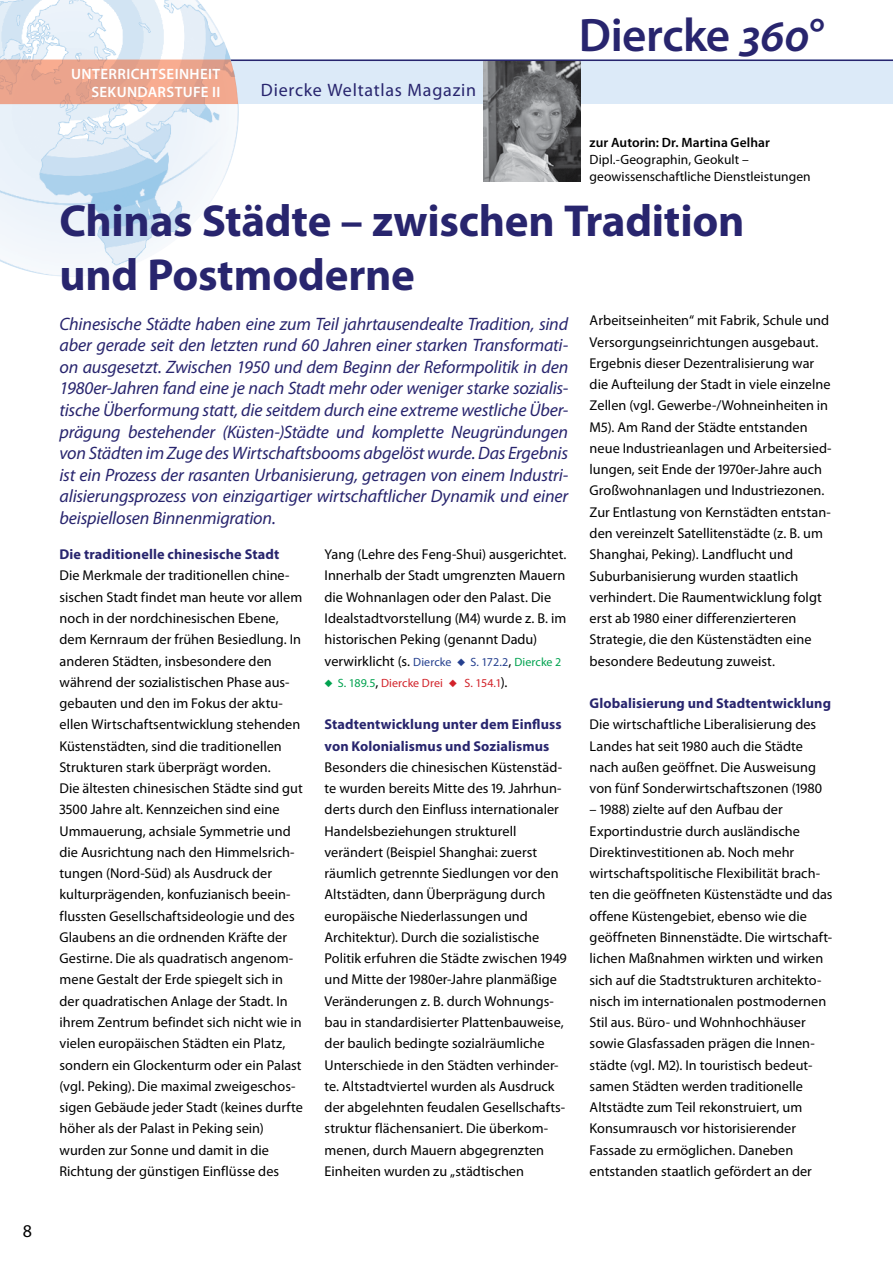
<style>
.page{position:relative;width:893px;height:1263px;background:#fff}
.page>*{position:absolute;margin:0;border:0;box-sizing:border-box;transform-origin:0 0}
.t1{font:600 47.25px "Myriad Pro";letter-spacing:-.015em;color:#28256e}
.t2{font:700 45px/54px "Myriad Pro";letter-spacing:-.005em;color:#28256e}
.t3{font:italic 18px/21.6px "Myriad Pro";letter-spacing:-.01em;color:#28256e;text-align:justify}
.t4{font:18px "Myriad Pro";letter-spacing:.04em;color:#28256e}
.t5{font:18px "Myriad Pro";color:#000}
.t6{font:600 15px "Myriad Pro";letter-spacing:.025em;color:#fff}
.t7{font:14.25px/21.3px "Myriad Pro";letter-spacing:.005em;color:#000}
.t8{font:13.5px/17px "Myriad Pro";letter-spacing:.005em;color:#000}
.t9{font:12px "Myriad Pro";letter-spacing:.005em;color:#d2232a}
.s1{font-style:italic}
.s2{font-weight:600}
.s3{font-weight:700;color:#28256e}
.s4{font-size:12px;color:#25408f}
.s5{color:#25408f}
.s6{font-size:12px;color:#00a24f}
.s7{color:#00a24f}
.s8{font-size:14.25px;color:#000}
</style>
<div class="page">
<div style="left:105px;top:60px;width:788px;height:44px;background:#dceaf8"></div>
<hr style="left:229px;top:60px;width:664px;height:1px;background:#28256e">
<img style="left:0;top:0;width:240px;height:277px">
<svg style="left:0;top:60px;width:238px;height:44px;background:#e9a48d"></svg>
<img style="left:483px;top:61px;width:98px;height:121px">
<p class="t5" style="left:23px;top:1220px;width:11px">8</p>
<p class="t6" style="left:71px;top:64px;width:20px">Unterric</p>
<p class="t6" style="left:140px;top:64px;width:19px">htsein</p>
<p class="t6" style="left:190px;top:64px;width:18px">heit</p>
<p class="t6" style="left:91px;top:82px;width:37px">Sekund</p>
<p class="t6" style="left:148px;top:82px;width:20px">arstufe</p>
<p class="t6" style="left:212px;top:82px;width:10px">II</p>
<p class="t4" style="left:261px;top:79px;width:217px">Diercke Weltatlas Magazin</p>
<h1 class="t1" style="left:579px;top:6px;width:245px">Diercke <span class="s1">360°</span></h1>
<p class="t8" style="left:590px;top:133px;width:223px"><span class="s2">zur Autorin: Dr. Martina Gelhar<br></span>Dipl.-Geographin, Geokult – geowissenschaftliche Dienstleistungen</p>
<p class="t2" style="left:60px;top:192px;width:686px">Chinas Städte – zwischen Tradition und Postmoderne</p>
<p class="t3" style="left:60px;top:312px;width:510px">Chinesische Städte haben eine zum Teil jahrtausendealte Tradition, sind aber gerade seit den letzten rund 60 Jahren einer starken Transformati&shy;on ausgesetzt. Zwischen 1950 und dem Beginn der Reformpolitik in den 1980er-Jahren fand eine je nach Stadt mehr oder weniger starke sozialis&shy;tische Überformung statt, die seitdem durch eine extreme westliche Über&shy;prägung bestehender (Küsten-)Städte und komplette Neugründungen von Städten im Zuge des Wirtschaftsbooms abgelöst wurde. Das Ergebnis ist ein Prozess der rasanten Urbanisierung, getragen von einem Industri&shy;alisierungsprozess von einzigartiger wirtschaftlicher Dynamik und einer beispiellosen Binnenmigration.</p>
<p class="t7" style="left:60px;top:543px;width:245px"><span class="s3">Die traditionelle chinesische Stadt<br></span>Die Merkmale der traditionellen chine&shy;sischen Stadt findet man heute vor allem noch in der nordchinesischen Ebene, dem Kernraum der frühen Besiedlung. In anderen Städten, insbesondere den während der sozialistischen Phase aus&shy;gebauten und den im Fokus der aktu&shy;ellen Wirtschaftsentwicklung stehenden Küstenstädten, sind die traditionellen Strukturen stark überprägt worden.<br>Die ältesten chinesischen Städte sind gut 3500 Jahre alt. Kennzeichen sind eine Ummauerung, achsiale Symmetrie und die Ausrichtung nach den Himmelsrich&shy;tungen (Nord-Süd) als Ausdruck der kulturprägenden, konfuzianisch beein&shy;flussten Gesellschaftsideologie und des Glaubens an die ordnenden Kräfte der Gestirne. Die als quadratisch angenom&shy;mene Gestalt der Erde spiegelt sich in der quadratischen Anlage der Stadt. In ihrem Zentrum befindet sich nicht wie in vielen europäischen Städten ein Platz, sondern ein Glockenturm oder ein Palast (vgl. Peking). Die maximal zweigeschos&shy;sigen Gebäude jeder Stadt (keines durfte höher als der Palast in Peking sein) wurden zur Sonne und damit in die Richtung der günstigen Einflüsse des</p>
<p class="t7" style="left:325px;top:544px;width:243px">Yang (Lehre des Feng-Shui) ausgerichtet.<br>Innerhalb der Stadt umgrenzten Mauern die Wohnanlagen oder den Palast. Die Idealstadtvorstellung (M4) wurde z. B. im historischen Peking (genannt Dadu) verwirklicht (s. <span class="s4">Diercke</span> <span class="s5">◆</span> <span class="s4">S. 172.2</span>, <span class="s6">Diercke 2</span></p>
<p class="t9" style="left:325px;top:675px;width:184px"><span class="s7">◆ S. 189.5</span><span class="s8">,</span> Diercke Drei ◆ S. 154.1<span class="s8">).</span></p>
<p class="t7" style="left:325px;top:714px;width:244px"><span class="s3">Stadtentwicklung unter dem Einfluss von Kolonialismus und Sozialismus </span>Besonders die chinesischen Küstenstäd&shy;te wurden bereits Mitte des 19. Jahrhun&shy;derts durch den Einfluss internationaler Handelsbeziehungen strukturell verändert (Beispiel Shanghai: zuerst räumlich getrennte Siedlungen vor den Altstädten, dann Überprägung durch europäische Niederlassungen und Architektur). Durch die sozialistische Politik erfuhren die Städte zwischen 1949 und Mitte der 1980er-Jahre planmäßige Veränderungen z. B. durch Wohnungs&shy;bau in standardisierter Plattenbauweise, der baulich bedingte sozialräumliche Unterschiede in den Städten verhinder&shy;te. Altstadtviertel wurden als Ausdruck der abgelehnten feudalen Gesellschafts&shy;struktur flächensaniert. Die überkom&shy;menen, durch Mauern abgegrenzten Einheiten wurden zu „städtischen</p>
<p class="t7" style="left:590px;top:310px;width:243px">Arbeitseinheiten“ mit Fabrik, Schule und Versorgungseinrichtungen ausgebaut.<br>Ergebnis dieser Dezentralisierung war die Aufteilung der Stadt in viele einzelne Zellen (vgl. Gewerbe-/Wohneinheiten in M5). Am Rand der Städte entstanden neue Industrieanlagen und Arbeitersied&shy;lungen, seit Ende der 1970er-Jahre auch Großwohnanlagen und Industriezonen.<br>Zur Entlastung von Kernstädten entstan&shy;den vereinzelt Satellitenstädte (z. B. um Shanghai, Peking). Landflucht und Suburbanisierung wurden staatlich verhindert. Die Raumentwicklung folgt erst ab 1980 einer differenzierteren Strategie, die den Küstenstädten eine besondere Bedeutung zuweist.</p>
<p class="t7" style="left:590px;top:692px;width:243px"><span class="s3">Globalisierung und Stadtentwicklung </span>Die wirtschaftliche Liberalisierung des Landes hat seit 1980 auch die Städte nach außen geöffnet. Die Ausweisung von fünf Sonderwirtschaftszonen (1980</p>
<p class="t7" style="left:590px;top:799px;width:244px">– 1988) zielte auf den Aufbau der Exportindustrie durch ausländische Direktinvestitionen ab. Noch mehr wirtschaftspolitische Flexibilität brach&shy;ten die geöffneten Küstenstädte und das offene Küstengebiet, ebenso wie die geöffneten Binnenstädte. Die wirtschaft&shy;lichen Maßnahmen wirkten und wirken sich auf die Stadtstrukturen architekto&shy;nisch im internationalen postmodernen Stil aus. Büro- und Wohnhochhäuser sowie Glasfassaden prägen die Innen&shy;städte (vgl. M2). In touristisch bedeut&shy;samen Städten werden traditionelle Altstädte zum Teil rekonstruiert, um Konsumrausch vor historisierender Fassade zu ermöglichen. Daneben entstanden staatlich gefördert an der</p>
</div>
